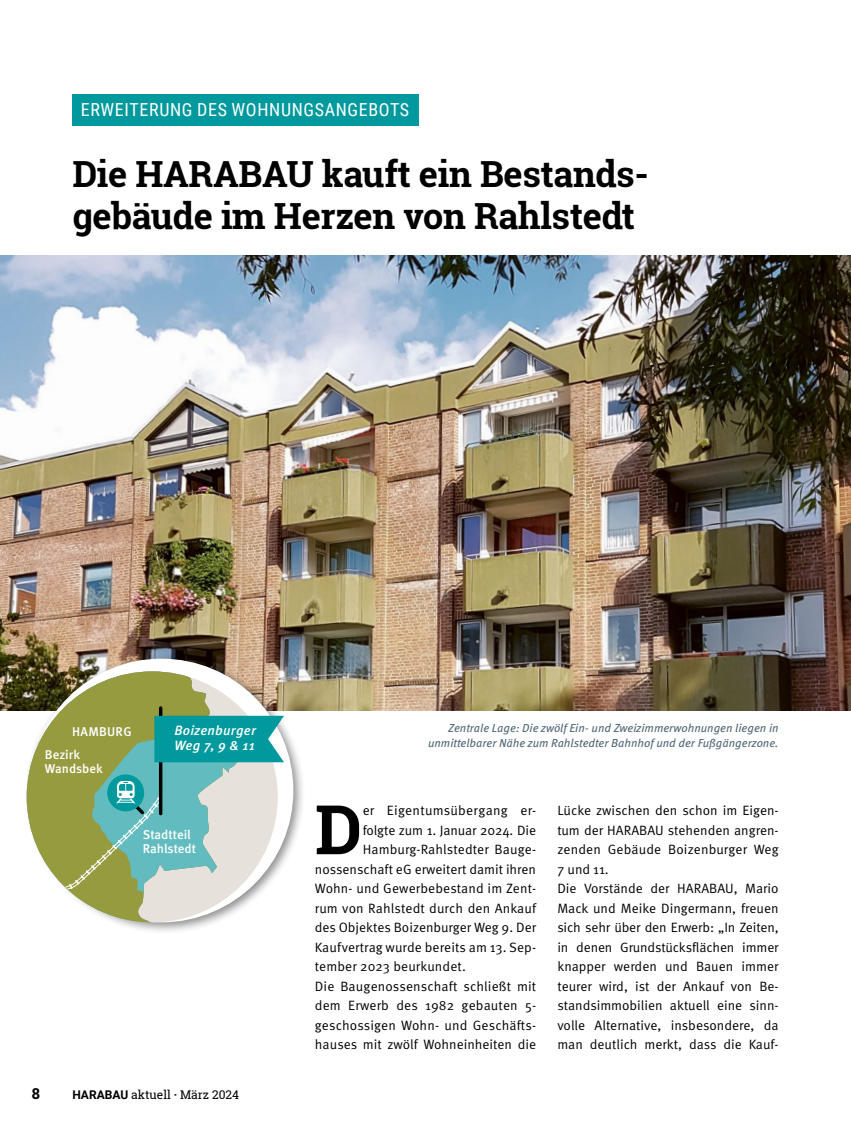
<style>
.page{position:relative;width:851px;height:1127px;background:#fff}
.page>*{position:absolute;margin:0;border:0;box-sizing:border-box;transform-origin:0 0}
.t1{font:700 68.4px "Roboto Slab";color:#000}
.t2{font:700 36px/42px "Roboto Slab";letter-spacing:-.01em;color:#000}
.t3{font:18px "Roboto Condensed";letter-spacing:.035em;color:#fff}
.t4{font:700 15px "Roboto Slab";color:#000}
.t5{font:13.5px/19.5px "Meta Pro Norm";color:#000}
.t6{font:13.5px "Meta Pro Norm";letter-spacing:.02em;color:#000}
.t7{font:italic 500 13.5px/15px "Meta OT";letter-spacing:.015em;color:#fff}
.t8{font:500 12.75px/13.5px "Meta OT";color:#fff}
.t9{font:500 12.75px/23.4px "Meta OT";letter-spacing:.02em;color:#fff}
.t10{font:12px "Roboto Slab";color:#000}
.t11{font:italic 11.7px/15px "Meta OT";color:#4f6875;text-align:right}
.s1{font-family:"Roboto";font-weight:700}
.s2{font-weight:700}
</style>
<div class="page">
<img style="left:0;top:256px;width:850px;height:454px">
<div style="left:72px;top:94px;width:346px;height:31px;background:#00999d"></div>
<div style="left:24px;top:653px;width:282px;height:282px;background:#000;opacity:.45"></div>
<div style="left:30px;top:659px;width:263px;height:263px;background:#fff;border-radius:50%"></div>
<svg style="left:27px;top:671px;width:226px;height:251px"></svg>
<hr style="left:159px;top:708px;width:3px;height:105px;background:#000">
<svg style="left:27px;top:716px;width:257px;height:201px;background:#98bda2"></svg>
<h3 class="t3" style="left:81px;top:97px;width:330px">ERWEITERUNG DES WOHNUNGSANGEBOTS</h3>
<h2 class="t2" style="left:72px;top:152px;width:578px">Die HARABAU kauft ein Bestands&shy;gebäude im Herzen von Rahlstedt</h2>
<p class="t9" style="left:45px;top:720px;width:88px;text-indent:27px">HAMBURG<br>Bezirk</p>
<p class="t8" style="left:45px;top:762px;width:59px">Wandsbek</p>
<p class="t7" style="left:174px;top:723px;width:83px">Boizenburger<br>Weg 7, 9 &amp; 11</p>
<p class="t11" style="left:428px;top:720px;width:352px">Zentrale Lage: Die zwölf Ein- und Zweizimmerwohnungen liegen in unmittelbarer Nähe zum Rahlstedter Bahnhof und der Fußgängerzone.</p>
<p class="t8" style="left:143px;top:828px;width:55px">Stadtteil<br>Rahlstedt</p>
<h1 class="t1" style="left:315px;top:782px;width:49px">D</h1>
<p class="t6" style="left:362px;top:800px;width:175px">er Eigentumsübergang er-</p>
<p class="t5" style="left:362px;top:819px;width:175px">folgte zum 1. Januar 2024. Die</p>
<p class="t5" style="left:362px;top:839px;width:175px">Hamburg-Rahlstedter Bauge-</p>
<p class="t5" style="left:315px;top:858px;width:223px">nossenschaft eG erweitert damit ihren</p>
<p class="t5" style="left:315px;top:878px;width:223px">Wohn- und Gewerbebestand im Zent-</p>
<p class="t5" style="left:315px;top:897px;width:223px">rum von Rahlstedt durch den Ankauf</p>
<p class="t5" style="left:315px;top:917px;width:223px">des Objektes Boizenburger Weg 9. Der</p>
<p class="t5" style="left:315px;top:936px;width:223px">Kaufvertrag wurde bereits am 13. Sep-</p>
<p class="t5" style="left:315px;top:956px;width:152px">tember 2023 beurkundet.</p>
<p class="t5" style="left:315px;top:975px;width:223px">Die Baugenossenschaft schließt mit</p>
<p class="t5" style="left:315px;top:995px;width:223px">dem Erwerb des 1982 gebauten 5-</p>
<p class="t5" style="left:315px;top:1014px;width:223px">geschossigen Wohn- und Geschäfts-</p>
<p class="t5" style="left:315px;top:1034px;width:223px">hauses mit zwölf Wohneinheiten die</p>
<p class="t5" style="left:557px;top:800px;width:223px">Lücke zwischen den schon im Eigen&shy;tum der HARABAU stehenden angren&shy;zenden Gebäude Boizenburger Weg<br>7 und 11.<br>Die Vorstände der HARABAU, Mario<br>Mack und Meike Dingermann, freuen sich sehr über den Erwerb: „In Zeiten, in denen Grundstücksflächen immer knapper werden und Bauen immer teurer wird, ist der Ankauf von Be&shy;standsimmobilien aktuell eine sinn&shy;volle Alternative, insbesondere, da man deutlich merkt, dass die Kauf-</p>
<p class="t4" style="left:32px;top:1083px;width:10px">8</p>
<p class="t10" style="left:72px;top:1086px;width:168px"><span class="s1">HARABAU</span> aktuell <span class="s2">·</span> März 2024</p>
</div>
